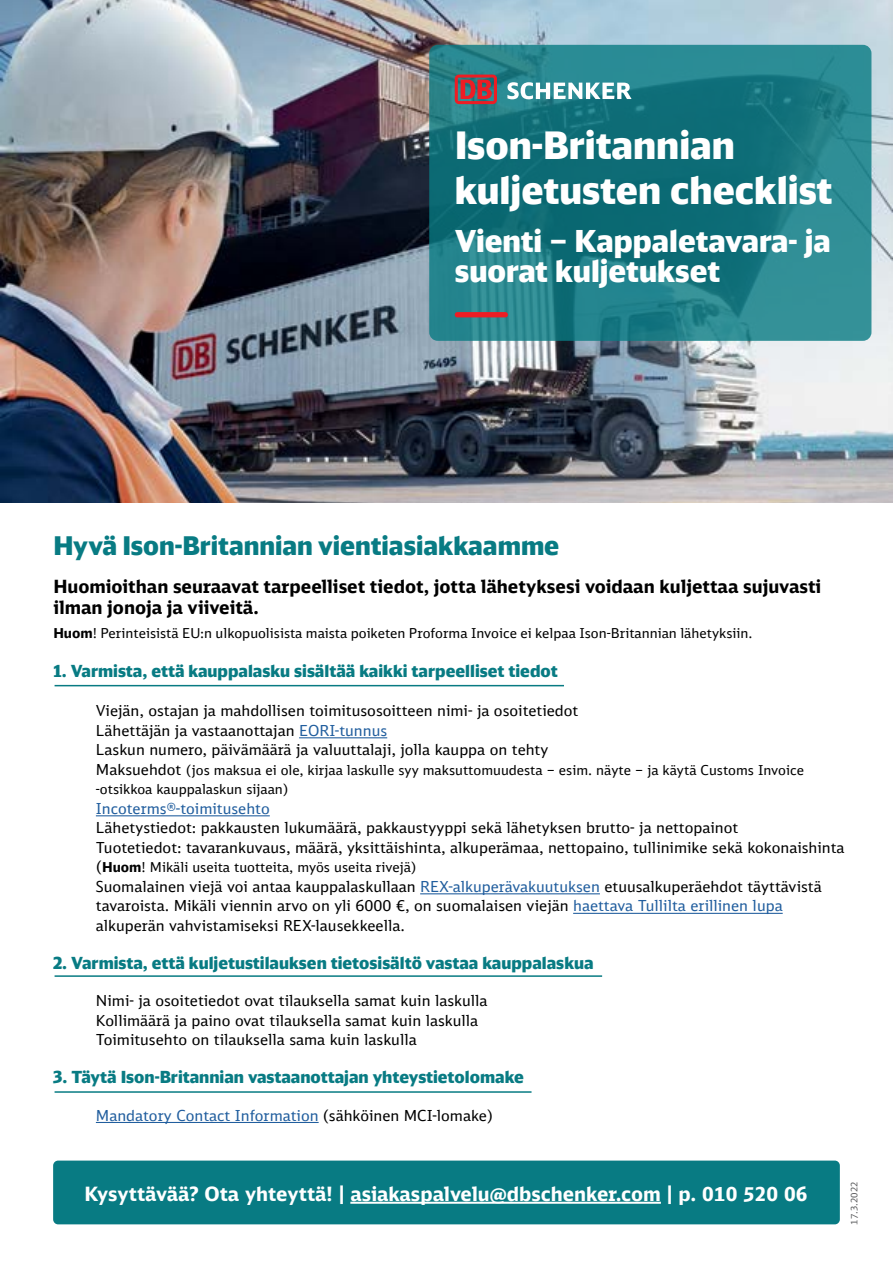
<style>
.page{position:relative;width:893px;height:1263px;background:#fff}
.page>*{position:absolute;margin:0;border:0;box-sizing:border-box;transform-origin:0 0}
.t1{font:900 37.5px/45px "DB Head";color:#fff}
.t2{font:900 30px/30px "DB Head";color:#fff}
.t3{font:900 25.5px "DB Head";color:#087b83}
.t4{font:700 19.5px "DB Sans";color:#fff}
.t5{font:700 18px/21.6px "DB Sans";color:#000}
.t6{font:900 16.5px "DB Head";color:#087b83}
.t7{font:15px/19.5px "DB Sans";color:#000}
.t8{font:15px "DB Sans";color:#215e9e}
.t9{font:13.5px/19.5px "DB Sans";color:#000}
.t10{font:9px "DB Sans";color:#58595b}
.s1{font-weight:700}
.s2{color:#215e9e}
.s3{font-size:15px}
.s4{color:#000}
</style>
<div class="page">
<hr style="left:299px;top:737px;width:88px;height:1px;background:#215e9e">
<hr style="left:96px;top:815px;width:174px;height:1px;background:#215e9e">
<hr style="left:420px;top:893px;width:180px;height:1px;background:#215e9e">
<hr style="left:573px;top:913px;width:210px;height:1px;background:#215e9e">
<hr style="left:96px;top:1122px;width:223px;height:1px;background:#215e9e">
<hr style="left:55px;top:685px;width:509px;height:1px;background:#087b83">
<div style="left:54px;top:1161px;width:785px;height:62px;background:#087b83;border-radius:4px"></div>
<div style="left:53px;top:1160px;width:787px;height:64px;border:2px solid #087b83;border-radius:4px"></div>
<hr style="left:350px;top:1202px;width:311px;height:2px;background:#fff">
<hr style="left:55px;top:975px;width:547px;height:2px;background:#087b83">
<hr style="left:55px;top:1091px;width:476px;height:2px;background:#087b83">
<img style="left:0;top:0;width:892px;height:502px">
<svg style="left:429px;top:45px;width:442px;height:296px;background:#1c7b83"></svg>
<div style="left:455px;top:312px;width:53px;height:5px;background:#ed1d24;border-radius:3px"></div>
<svg style="left:507px;top:82px;width:125px;height:17px"></svg>
<svg style="left:455px;top:75px;width:42px;height:29px"></svg>
<h1 class="t1" style="left:455px;top:122px;width:379px">Ison-Britannian kuljetusten checklist</h1>
<h2 class="t2" style="left:455px;top:225px;width:377px">Vienti – Kappaletavara- ja suorat kuljetukset</h2>
<h3 class="t3" style="left:53px;top:529px;width:508px">Hyvä Ison-Britannian vientiasiakkaamme</h3>
<p class="t5" style="left:53px;top:575px;width:769px">Huomioithan seuraavat tarpeelliset tiedot, jotta lähetyksesi voidaan kuljettaa sujuvasti ilman jonoja ja viiveitä.</p>
<p class="t9" style="left:53px;top:623px;width:701px"><span class="s1">Huom</span>! Perinteisistä EU:n ulkopuolisista maista poiketen Proforma Invoice ei kelpaa Ison-Britannian lähetyksiin.</p>
<p class="t6" style="left:53px;top:660px;width:506px">1. Varmista, että kauppalasku sisältää kaikki tarpeelliset tiedot</p>
<p class="t7" style="left:96px;top:701px;width:484px">Viejän, ostajan ja mahdollisen toimitusosoitteen nimi- ja osoitetiedot<br>Lähettäjän ja vastaanottajan <span class="s2">EORI-tunnus<br></span>Laskun numero, päivämäärä ja valuuttalaji, jolla kauppa on tehty</p>
<p class="t9" style="left:96px;top:760px;width:710px"><span class="s3">Maksuehdot</span> (jos maksua ei ole, kirjaa laskulle syy maksuttomuudesta – esim. näyte – ja käytä Customs Invoice -otsikkoa kauppalaskun sijaan)</p>
<p class="t8" style="left:96px;top:799px;width:175px">Incoterms®-toimitusehto</p>
<p class="t7" style="left:96px;top:818px;width:750px">Lähetystiedot: pakkausten lukumäärä, pakkaustyyppi sekä lähetyksen brutto- ja nettopainot<br>Tuotetiedot: tavarankuvaus, määrä, yksittäishinta, alkuperämaa, nettopaino, tullinimike sekä kokonaishinta</p>
<p class="t9" style="left:96px;top:857px;width:322px"><span class="s3">(</span><span class="s1">Huom</span>! Mikäli useita tuotteita, myös useita rivejä)</p>
<p class="t7" style="left:96px;top:876px;width:727px">Suomalainen viejä voi antaa kauppalaskullaan <span class="s2">REX-alkuperävakuutuksen</span> etuusalkuperäehdot täyttävistä tavaroista. Mikäli viennin arvo on yli 6000 €, on suomalaisen viejän <span class="s2">haettava Tullilta erillinen lupa </span>alkuperän vahvistamiseksi REX-lausekkeella.</p>
<p class="t6" style="left:53px;top:952px;width:542px">2. Varmista, että kuljetustilauksen tietosisältö vastaa kauppalaskua</p>
<p class="t7" style="left:96px;top:991px;width:393px">Nimi- ja osoitetiedot ovat tilauksella samat kuin laskulla<br>Kollimäärä ja paino ovat tilauksella samat kuin laskulla<br>Toimitusehto on tilauksella sama kuin laskulla</p>
<p class="t6" style="left:53px;top:1066px;width:472px">3. Täytä Ison-Britannian vastaanottajan yhteystietolomake</p>
<p class="t8" style="left:96px;top:1106px;width:399px">Mandatory Contact Information <span class="s4">(sähköinen MCI-lomake)</span></p>
<h3 class="t4" style="left:84px;top:1181px;width:725px">Kysyttävää? Ota yhteyttä! | asiakaspalvelu@dbschenker.com | p. 010 520 06</h3>
<p class="t10" style="left:849px;top:1225px;width:45px;rotate:-90deg">17.3.2022</p>
</div>
